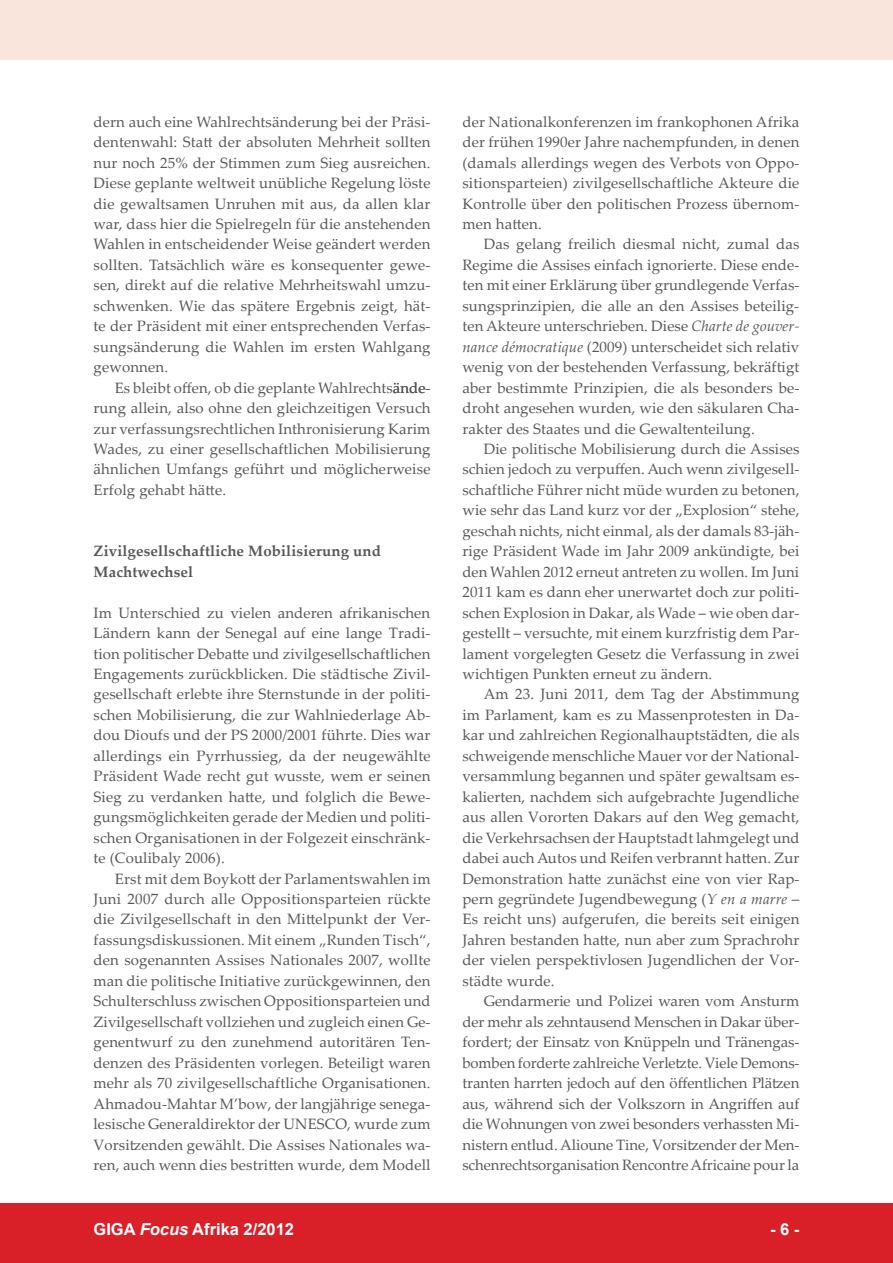
<style>
.page{position:relative;width:893px;height:1263px;background:#fff}
.page>*{position:absolute;margin:0;border:0;box-sizing:border-box;transform-origin:0 0}
.t1{font:700 16.5px "Arial";color:#fff}
.foc__text_fliesstext{font:15px/20.4px "Palatino Linotype";letter-spacing:.005em;color:#57585a;text-align:justify}
.foc__text_1__absatz{font:15px/20.4px "Palatino Linotype";letter-spacing:.01em;color:#57585a;text-align:justify}
.foc__text_ueberschri{font:700 15px/20.4px "Palatino Linotype";letter-spacing:.01em;color:#57585a}
.s1{font-style:italic}
</style>
<div class="page">
<div style="left:0;top:1203px;width:893px;height:60px;background:#d91f28"></div>
<div style="left:0;top:0;width:893px;height:60px;background:#fae5dc"></div>
<p class="foc__text_fliesstext" style="left:94px;top:111px;width:339px">dern auch eine Wahlrechtsänderung bei der Präsi&shy;dentenwahl: Statt der absoluten Mehrheit sollten nur noch 25% der Stimmen zum Sieg ausreichen.<br>Diese geplante weltweit unübliche Regelung löste die gewaltsamen Unruhen mit aus, da allen klar war, dass hier die Spielregeln für die anstehenden Wahlen in entscheidender Weise geändert werden sollten. Tatsächlich wäre es konsequenter gewe&shy;sen, direkt auf die relative Mehrheitswahl umzu&shy;schwenken. Wie das spätere Ergebnis zeigt, hät&shy;te der Präsident mit einer entsprechenden Verfas&shy;sungsänderung die Wahlen im ersten Wahlgang gewonnen.</p>
<p class="foc__text_fliesstext" style="left:94px;top:377px;width:338px;text-indent:21px">Es bleibt offen, ob die geplante Wahlrechtsände&shy;rung allein, also ohne den gleichzeitigen Versuch zur verfassungsrechtlichen Inthronisierung Karim Wades, zu einer gesellschaftlichen Mobilisierung ähnlichen Umfangs geführt und möglicherweise Erfolg gehabt hätte.</p>
<p class="foc__text_ueberschri" style="left:94px;top:540px;width:289px">Zivilgesellschaftliche Mobilisierung und<br>Machtwechsel</p>
<p class="foc__text_1__absatz" style="left:94px;top:602px;width:339px">Im Unterschied zu vielen anderen afrikanischen Ländern kann der Senegal auf eine lange Tradi&shy;tion politischer Debatte und zivilgesellschaftlichen Engagements zurückblicken. Die städtische Zivil&shy;gesellschaft erlebte ihre Sternstunde in der politi&shy;schen Mobilisierung, die zur Wahlniederlage Ab&shy;dou Dioufs und der PS 2000/2001 führte. Dies war allerdings ein Pyrrhussieg, da der neugewählte Präsident Wade recht gut wusste, wem er seinen Sieg zu verdanken hatte, und folglich die Bewe&shy;gungsmöglichkeiten gerade der Medien und politi&shy;schen Organisationen in der Folgezeit einschränk&shy;te (Coulibaly 2006).</p>
<p class="foc__text_fliesstext" style="left:94px;top:868px;width:339px;text-indent:21px">Erst mit dem Boykott der Parlamentswahlen im Juni 2007 durch alle Oppositionsparteien rückte die Zivilgesellschaft in den Mittelpunkt der Ver&shy;fassungsdiskussionen. Mit einem „Runden Tisch“, den sogenannten Assises Nationales 2007, wollte man die politische Initiative zurückgewinnen, den Schulterschluss zwischen Oppositionsparteien und Zivilgesellschaft vollziehen und zugleich einen Ge&shy;genentwurf zu den zunehmend autoritären Ten&shy;denzen des Präsidenten vorlegen. Beteiligt waren mehr als 70 zivilgesellschaftliche Organisationen.<br>Ahmadou-Mahtar M’bow, der langjährige senega&shy;lesische Generaldirektor der UNESCO, wurde zum Vorsitzenden gewählt. Die Assises Nationales wa&shy;ren, auch wenn dies bestritten wurde, dem Modell</p>
<p class="foc__text_fliesstext" style="left:462px;top:111px;width:338px">der Nationalkonferenzen im frankophonen Afrika der frühen 1990er Jahre nachempfunden, in denen (damals allerdings wegen des Verbots von Oppo&shy;sitionsparteien) zivilgesellschaftliche Akteure die Kontrolle über den politischen Prozess übernom&shy;men hatten.</p>
<p class="foc__text_fliesstext" style="left:462px;top:234px;width:339px;text-indent:21px">Das gelang freilich diesmal nicht, zumal das Regime die Assises einfach ignorierte. Diese ende&shy;ten mit einer Erklärung über grundlegende Verfas&shy;sungsprinzipien, die alle an den Assises beteilig&shy;ten Akteure unterschrieben. Diese <span class="s1">Charte de gouver&shy;nance démocratique</span> (2009) unterscheidet sich relativ wenig von der bestehenden Verfassung, bekräftigt aber bestimmte Prinzipien, die als besonders be&shy;droht angesehen wurden, wie den säkularen Cha&shy;rakter des Staates und die Gewaltenteilung.</p>
<p class="foc__text_fliesstext" style="left:462px;top:438px;width:339px;text-indent:21px">Die politische Mobilisierung durch die Assises schien jedoch zu verpuffen. Auch wenn zivilgesell&shy;schaftliche Führer nicht müde wurden zu betonen, wie sehr das Land kurz vor der „Explosion“ stehe, geschah nichts, nicht einmal, als der damals 83-jäh&shy;rige Präsident Wade im Jahr 2009 ankündigte, bei den Wahlen 2012 erneut antreten zu wollen. Im Juni 2011 kam es dann eher unerwartet doch zur politi&shy;schen Explosion in Dakar, als Wade – wie oben dar&shy;gestellt – versuchte, mit einem kurzfristig dem Par&shy;lament vorgelegten Gesetz die Verfassung in zwei wichtigen Punkten erneut zu ändern.</p>
<p class="foc__text_fliesstext" style="left:462px;top:684px;width:339px;text-indent:21px">Am 23. Juni 2011, dem Tag der Abstimmung im Parlament, kam es zu Massenprotesten in Da&shy;kar und zahlreichen Regionalhauptstädten, die als schweigende menschliche Mauer vor der National&shy;versammlung begannen und später gewaltsam es&shy;kalierten, nachdem sich aufgebrachte Jugendliche aus allen Vororten Dakars auf den Weg gemacht, die Verkehrsachsen der Hauptstadt lahmgelegt und dabei auch Autos und Reifen verbrannt hatten. Zur Demonstration hatte zunächst eine von vier Rap&shy;pern gegründete Jugendbewegung (<span class="s1">Y en a marre</span> – Es reicht uns) aufgerufen, die bereits seit einigen Jahren bestanden hatte, nun aber zum Sprachrohr der vielen perspektivlosen Jugendlichen der Vor&shy;städte wurde.</p>
<p class="foc__text_fliesstext" style="left:462px;top:990px;width:339px;text-indent:21px">Gendarmerie und Polizei waren vom Ansturm der mehr als zehntausend Menschen in Dakar über&shy;fordert; der Einsatz von Knüppeln und Tränengas&shy;bomben forderte zahlreiche Verletzte. Viele Demons&shy;tranten harrten jedoch auf den öffentlichen Plätzen aus, während sich der Volkszorn in Angriffen auf die Wohnungen von zwei besonders verhassten Mi&shy;nistern entlud. Alioune Tine, Vorsitzender der Men&shy;schenrechtsorganisation Rencontre Africaine pour la</p>
<p class="t1" style="left:94px;top:1218px;width:202px">GIGA <span class="s1">Focus</span> Afrika 2/2012</p>
<p class="t1" style="left:770px;top:1218px;width:31px">- 6 -</p>
</div>
